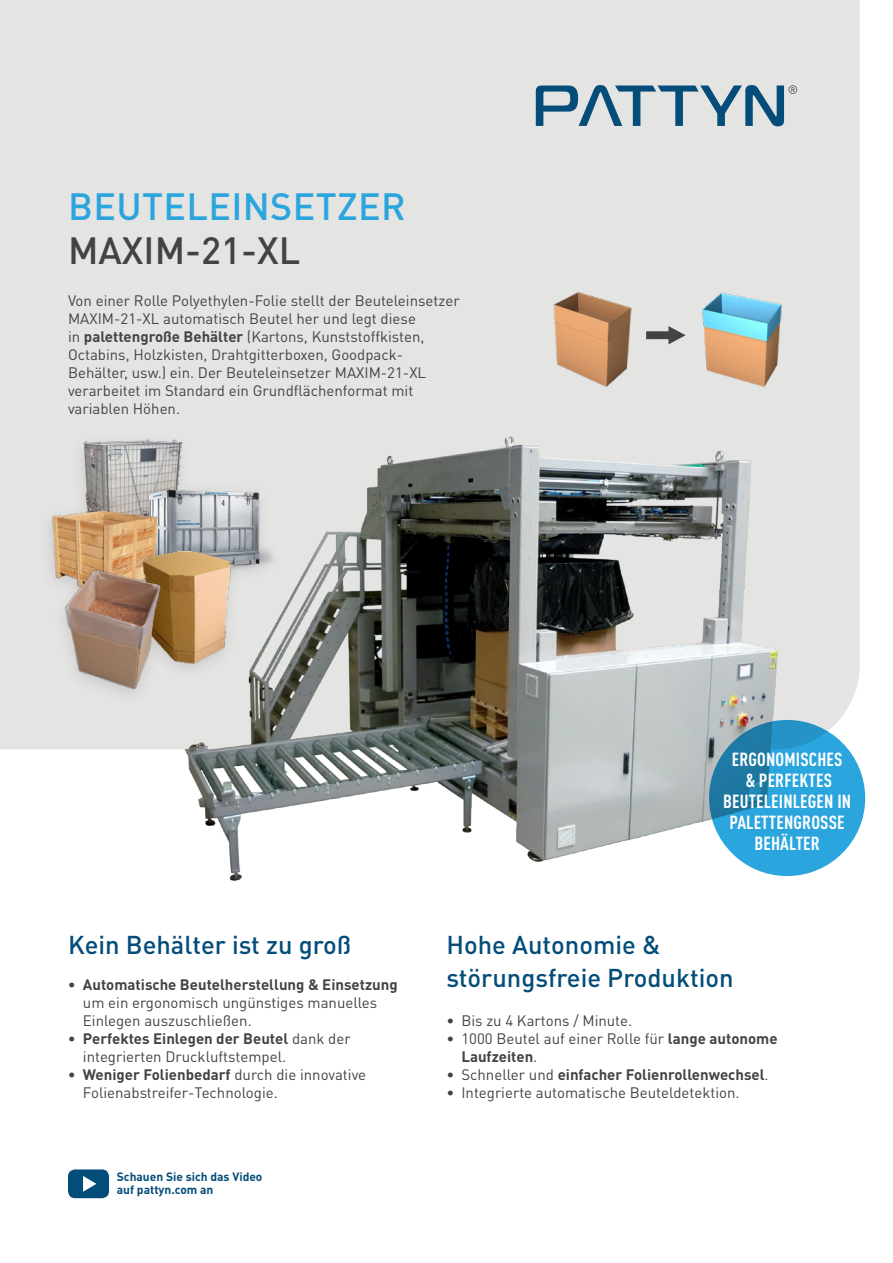
<style>
.page{position:relative;width:893px;height:1263px;background:#fff}
.page>*{position:absolute;margin:0;border:0;box-sizing:border-box;transform-origin:0 0}
.t1{font:500 37.5px "DIN Pro";letter-spacing:.01em;color:#2ba5de}
.t2{font:500 37.5px "DIN Pro";color:#434342}
.t3{font:500 25.5px "DIN Pro";color:#044d7a}
.t4{font:700 18.75px/21px "DIN Cond";letter-spacing:.01em;color:#fff;text-align:center}
.Machine_description{font:15px/18px "DIN Pro";color:#434342}
.t5{font:700 15px "DIN Pro";color:#434342}
.t6{font:700 12px/13.5px "DIN Pro";color:#044d7a}
.s1{font-weight:700}
.s2{font-weight:400}
</style>
<div class="page">
<div style="left:0;top:0;width:860px;height:749px;background:#e4e4e3"></div>
<svg style="left:536px;top:85px;width:261px;height:41px;background:#94aebd"></svg>
<svg style="left:68px;top:1169px;width:41px;height:29px"></svg>
<img style="left:552px;top:291px;width:81px;height:96px">
<img style="left:701px;top:292px;width:82px;height:96px">
<svg style="left:646px;top:326px;width:39px;height:18px"></svg>
<img style="left:166px;top:415px;width:645px;height:466px">
<svg style="left:709px;top:720px;width:156px;height:156px;background:#289acf"></svg>
<div style="left:37px;top:431px;width:247px;height:276px;background:#231f20;opacity:.14"></div>
<img style="left:74px;top:429px;width:112px;height:76px">
<img style="left:145px;top:488px;width:132px;height:89px">
<img style="left:47px;top:505px;width:118px;height:98px">
<img style="left:131px;top:552px;width:111px;height:111px">
<img style="left:60px;top:566px;width:107px;height:126px">
<h1 class="t1" style="left:68px;top:181px;width:339px">BEUTELEINSETZER</h1>
<h1 class="t2" style="left:68px;top:225px;width:234px">MAXIM-21-XL</h1>
<p class="Machine_description" style="left:68px;top:291px;width:393px">Von einer Rolle Polyethylen-Folie stellt der Beuteleinsetzer MAXIM-21-XL automatisch Beutel her und legt diese<br>in <span class="s1">palettengroße Behälter</span> (Kartons, Kunststoffkisten, Octabins, Holzkisten, Drahtgitterboxen, Goodpack-Behälter, usw.) ein. Der Beuteleinsetzer MAXIM-21-XL verarbeitet im Standard ein Grundflächenformat mit variablen Höhen.</p>
<p class="t4" style="left:723px;top:748px;width:130px">ERGONOMISCHES<br>&amp; PERFEKTES<br>BEUTELEINLEGEN IN<br>PALETTENGROSSE<br>BEHÄLTER</p>
<p class="t3" style="left:68px;top:927px;width:285px">Kein Behälter ist zu groß</p>
<p class="Machine_description" style="left:83px;top:975px;width:316px;text-indent:-15px"><span class="s1">• Automatische Beutelherstellung &amp; Einsetzung </span>um ein ergonomisch ungünstiges manuelles<br>Einlegen auszuschließen.</p>
<p class="Machine_description" style="left:83px;top:1029px;width:269px;text-indent:-15px"><span class="s1">• Perfektes Einlegen der Beutel</span> dank der integrierten Druckluftstempel.</p>
<p class="Machine_description" style="left:83px;top:1065px;width:285px;text-indent:-15px"><span class="s1">• Weniger Folienbedarf</span> durch die innovative<br>Folienabstreifer-Technologie.</p>
<p class="t6" style="left:117px;top:1169px;width:147px">Schauen Sie sich das Video auf pattyn.com an</p>
<p class="t3" style="left:446px;top:927px;width:216px">Hohe Autonomie &amp;</p>
<p class="t3" style="left:446px;top:961px;width:289px">störungsfreie Produktion</p>
<p class="Machine_description" style="left:446px;top:1011px;width:187px">• Bis zu 4 Kartons / Minute.</p>
<p class="Machine_description" style="left:461px;top:1029px;width:318px;text-indent:-15px">• 1000 Beutel auf einer Rolle für <span class="s1">lange autonome<br>Laufzeiten</span>.</p>
<p class="t5" style="left:446px;top:1064px;width:324px"><span class="s2">• Schneller und</span> einfacher Folienrollenwechsel<span class="s2">.</span></p>
<p class="Machine_description" style="left:446px;top:1083px;width:295px">• Integrierte automatische Beuteldetektion.</p>
</div>
